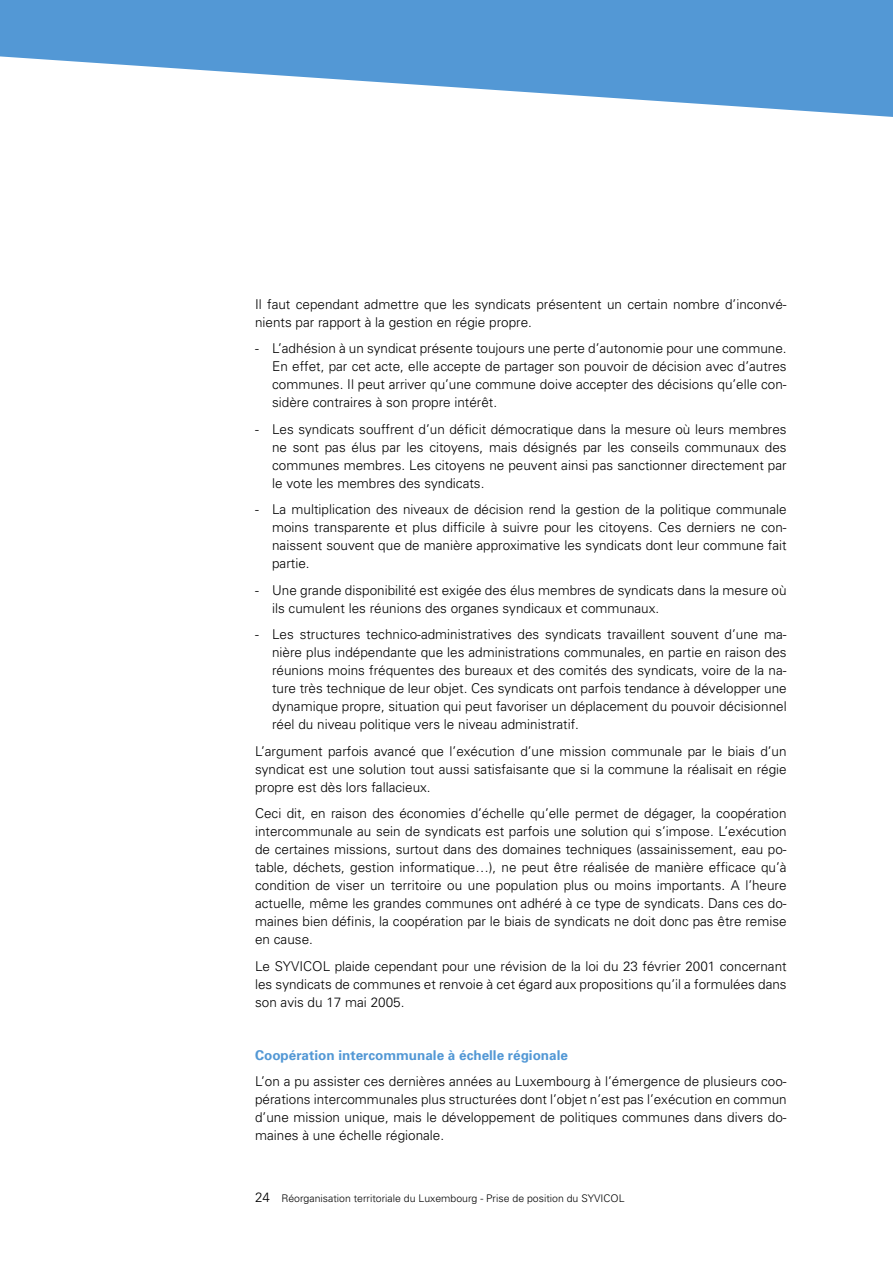
<style>
.page{position:relative;width:893px;height:1263px;background:#fff}
.page>*{position:absolute;margin:0;border:0;box-sizing:border-box;transform-origin:0 0}
.t1{font:300 13.5px/18px "Univers";color:#000;text-align:justify}
.t2{font:700 13.5px "Univers";color:#5398d5}
.t3{font:300 10.5px "Univers";color:#000}
.s1{font-size:13.5px}
</style>
<div class="page">
<svg style="left:0;top:0;width:892px;height:117px;fill:#5398d5"></svg>
<svg style="left:892px;top:0;width:1px;height:117px"></svg>
<p class="t1" style="left:255px;top:294px;width:533px">Il faut cependant admettre que les syndicats présentent un certain nombre d’inconvé&shy;nients par rapport à la gestion en régie propre.</p>
<p class="t1" style="left:272px;top:339px;width:516px;text-indent:-17px">- L’adhésion à un syndicat présente toujours une perte d’autonomie pour une commune.<br>En effet, par cet acte, elle accepte de partager son pouvoir de décision avec d’autres communes. Il peut arriver qu’une commune doive accepter des décisions qu’elle con&shy;sidère contraires à son propre intérêt.</p>
<p class="t1" style="left:272px;top:419px;width:516px;text-indent:-17px">- Les syndicats souffrent d’un déficit démocratique dans la mesure où leurs membres ne sont pas élus par les citoyens, mais désignés par les conseils communaux des communes membres. Les citoyens ne peuvent ainsi pas sanctionner directement par le vote les membres des syndicats.</p>
<p class="t1" style="left:272px;top:500px;width:516px;text-indent:-17px">- La multiplication des niveaux de décision rend la gestion de la politique communale moins transparente et plus difficile à suivre pour les citoyens. Ces derniers ne con&shy;naissent souvent que de manière approximative les syndicats dont leur commune fait partie.</p>
<p class="t1" style="left:272px;top:580px;width:516px;text-indent:-17px">- Une grande disponibilité est exigée des élus membres de syndicats dans la mesure où ils cumulent les réunions des organes syndicaux et communaux.</p>
<p class="t1" style="left:272px;top:625px;width:516px;text-indent:-17px">- Les structures technico-administratives des syndicats travaillent souvent d’une ma&shy;nière plus indépendante que les administrations communales, en partie en raison des réunions moins fréquentes des bureaux et des comités des syndicats, voire de la na&shy;ture très technique de leur objet. Ces syndicats ont parfois tendance à développer une dynamique propre, situation qui peut favoriser un déplacement du pouvoir décisionnel réel du niveau politique vers le niveau administratif.</p>
<p class="t1" style="left:255px;top:741px;width:533px">L’argument parfois avancé que l’exécution d’une mission communale par le biais d’un syndicat est une solution tout aussi satisfaisante que si la commune la réalisait en régie propre est dès lors fallacieux.</p>
<p class="t1" style="left:255px;top:804px;width:533px">Ceci dit, en raison des économies d’échelle qu’elle permet de dégager, la coopération intercommunale au sein de syndicats est parfois une solution qui s’impose. L’exécution de certaines missions, surtout dans des domaines techniques (assainissement, eau po&shy;table, déchets, gestion informatique…), ne peut être réalisée de manière efficace qu’à condition de viser un territoire ou une population plus ou moins importants. A l’heure actuelle, même les grandes communes ont adhéré à ce type de syndicats. Dans ces do&shy;maines bien définis, la coopération par le biais de syndicats ne doit donc pas être remise en cause.</p>
<p class="t1" style="left:255px;top:956px;width:533px">Le SYVICOL plaide cependant pour une révision de la loi du 23 février 2001 concernant les syndicats de communes et renvoie à cet égard aux propositions qu’il a formulées dans son avis du 17 mai 2005.</p>
<p class="t2" style="left:255px;top:1046px;width:314px">Coopération intercommunale à échelle régionale</p>
<p class="t1" style="left:255px;top:1072px;width:533px">L’on a pu assister ces dernières années au Luxembourg à l’émergence de plusieurs coo&shy;pérations intercommunales plus structurées dont l’objet n’est pas l’exécution en commun d’une mission unique, mais le développement de politiques communes dans divers do&shy;maines à une échelle régionale.</p>
<p class="t3" style="left:255px;top:1191px;width:371px"><span class="s1">24</span> Réorganisation territoriale du Luxembourg - Prise de position du SYVICOL</p>
</div>
